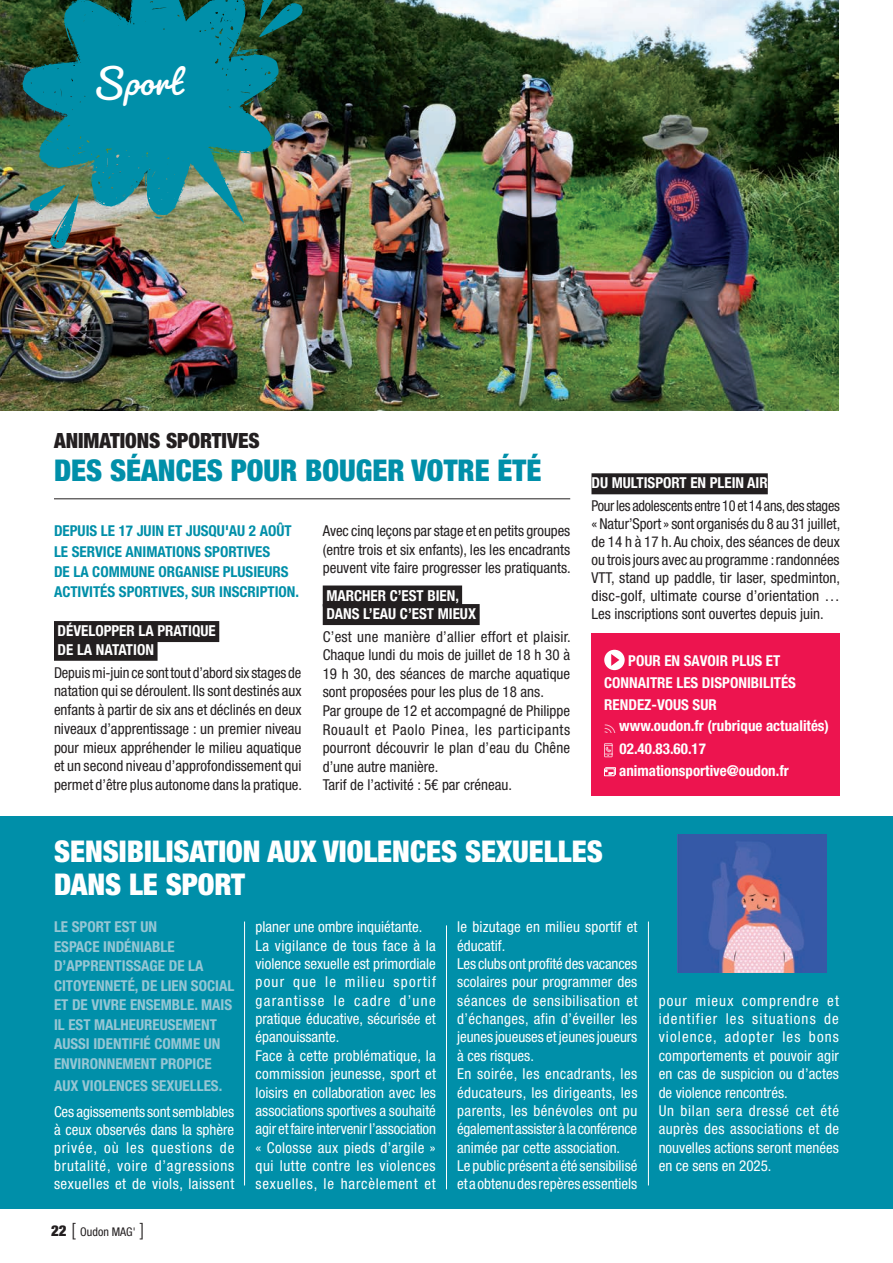
<style>
.page{position:relative;width:893px;height:1263px;background:#fff}
.page>*{position:absolute;margin:0;border:0;box-sizing:border-box;transform-origin:0 0}
.t1{font:46.5px "Pacifico";color:#fff}
.t2{font:900 condensed 30px/33px "Helvetica Neue LT Std";color:#fff}
.t3{font:900 condensed 30px "Helvetica Neue LT Std";color:#008fa9}
.t4{font:900 condensed 21px "Helvetica Neue LT Std";color:#231f20}
.corps_de_texte{font:condensed 15px/18.3px "Helvetica Neue LT Std";color:#fff;text-align:justify}
.corps_de_texte-2{font:condensed 15px/18.6px "Helvetica Neue LT Std";color:#231f20;text-align:justify}
.corps_de_texte-3{font:condensed 15px/18px "Helvetica Neue LT Std";color:#231f20;text-align:justify;scale:.95 1}
.t5{font:700 condensed 15px/19.5px "Helvetica Neue LT Std";color:#96c6d4}
.t6{font:700 condensed 15px/21.6px "Helvetica Neue LT Std";color:#fff}
.t7{font:700 condensed 15px/20.2px "Helvetica Neue LT Std";color:#008fa9}
.t8{font:700 condensed 15px/18.8px "Helvetica Neue";color:#fff}
.t9{font:condensed 12px "Helvetica Neue LT Std";color:#231f20}
.s1{font-weight:900;font-size:15px}
.s2{font-weight:300;font-stretch:normal;font-size:18px}
</style>
<div class="page">
<img style="left:0;top:0;width:839px;height:411px">
<div style="left:0;top:817px;width:893px;height:392px;background:#008fa9"></div>
<img style="left:677px;top:834px;width:149px;height:139px">
<svg style="left:279px;top:0;width:24px;height:37px"></svg>
<svg style="left:30px;top:223px;width:49px;height:26px"></svg>
<img style="left:22px;top:0;width:257px;height:223px">
<svg style="left:94px;top:194px;width:8px;height:12px"></svg>
<svg style="left:245px;top:96px;width:12px;height:11px"></svg>
<svg style="left:221px;top:172px;width:12px;height:23px"></svg>
<svg style="left:213px;top:147px;width:22px;height:16px"></svg>
<svg style="left:153px;top:215px;width:13px;height:4px"></svg>
<svg style="left:176px;top:196px;width:5px;height:10px"></svg>
<svg style="left:184px;top:164px;width:8px;height:24px"></svg>
<svg style="left:263px;top:78px;width:14px;height:15px"></svg>
<svg style="left:241px;top:131px;width:32px;height:23px"></svg>
<svg style="left:39px;top:37px;width:42px;height:30px"></svg>
<div style="left:54px;top:621px;width:165px;height:21px;background:#231f20"></div>
<div style="left:54px;top:640px;width:104px;height:21px;background:#231f20"></div>
<div style="left:323px;top:585px;width:139px;height:21px;background:#231f20"></div>
<div style="left:323px;top:604px;width:157px;height:21px;background:#231f20"></div>
<hr style="left:244px;top:921px;width:1px;height:264px;background:#fff">
<hr style="left:446px;top:925px;width:1px;height:264px;background:#fff">
<hr style="left:648px;top:921px;width:1px;height:264px;background:#fff">
<hr style="left:54px;top:498px;width:516px;height:1px;background:#231f20">
<div style="left:591px;top:633px;width:249px;height:162px;background:#ed144f"></div>
<div style="left:604px;top:650px;width:21px;height:20px;background:#fff;border-radius:50%"></div>
<svg style="left:611px;top:654px;width:8px;height:12px"></svg>
<svg style="left:604px;top:724px;width:12px;height:9px"></svg>
<svg style="left:604px;top:743px;width:8px;height:14px"></svg>
<div style="left:604px;top:768px;width:10px;height:8px;border:1px solid #fff"></div>
<svg style="left:605px;top:767px;width:11px;height:8px"></svg>
<div style="left:591px;top:473px;width:177px;height:21px;background:#231f20"></div>
<p class="t1" style="left:95px;top:51px;width:89px">Sport</p>
<p class="t4" style="left:54px;top:427px;width:207px">ANIMATIONS SPORTIVES</p>
<p class="t3" style="left:54px;top:452px;width:489px">DES SÉANCES POUR BOUGER VOTRE ÉTÉ</p>
<p class="t7" style="left:54px;top:521px;width:247px">DEPUIS LE 17 JUIN ET JUSQU'AU 2 AOÛT LE SERVICE ANIMATIONS SPORTIVES<br>DE LA COMMUNE ORGANISE PLUSIEURS ACTIVITÉS SPORTIVES, SUR INSCRIPTION.</p>
<p class="t8" style="left:58px;top:620px;width:160px">DÉVELOPPER LA PRATIQUE<br>DE LA NATATION</p>
<p class="corps_de_texte-2" style="left:54px;top:663px;width:250px">Depuis mi-juin ce sont tout d’abord six stages de natation qui se déroulent. Ils sont destinés aux enfants à partir de six ans et déclinés en deux niveaux d’apprentissage : un premier niveau pour mieux appréhender le milieu aquatique et un second niveau d’approfondissement qui permet d’être plus autonome dans la pratique.</p>
<p class="corps_de_texte-2" style="left:323px;top:522px;width:249px">Avec cinq leçons par stage et en petits groupes (entre trois et six enfants), les les encadrants peuvent vite faire progresser les pratiquants.</p>
<p class="t8" style="left:326px;top:585px;width:151px">MARCHER C’EST BIEN,<br>DANS L’EAU C’EST MIEUX</p>
<p class="corps_de_texte-2" style="left:323px;top:627px;width:250px">C’est une manière d’allier effort et plaisir.<br>Chaque lundi du mois de juillet de 18 h 30 à 19 h 30, des séances de marche aquatique sont proposées pour les plus de 18 ans.</p>
<p class="corps_de_texte-2" style="left:323px;top:701px;width:249px">Par groupe de 12 et accompagné de Philippe Rouault et Paolo Pinea, les participants pourront découvrir le plan d’eau du Chêne d’une autre manière.</p>
<p class="corps_de_texte-2" style="left:323px;top:775px;width:191px">Tarif de l’activité : 5€ par créneau.</p>
<p class="t8" style="left:591px;top:473px;width:178px">DU MULTISPORT EN PLEIN AIR</p>
<p class="corps_de_texte-3" style="left:591px;top:496px;width:263px">Pour les adolescents entre 10 et 14 ans, des stages « Natur’Sport » sont organisés du 8 au 31 juillet, de 14 h à 17 h. Au choix, des séances de deux ou trois jours avec au programme : randonnées VTT, stand up paddle, tir laser, spedminton, disc-golf, ultimate course d’orientation … Les inscriptions sont ouvertes depuis juin.</p>
<p class="t6" style="left:604px;top:650px;width:193px;text-indent:24px">POUR EN SAVOIR PLUS ET<br>CONNAITRE LES DISPONIBILITÉS<br>RENDEZ-VOUS SUR</p>
<p class="t6" style="left:619px;top:714px;width:211px;line-height:23.1px">www.oudon.fr (rubrique actualités)<br>02.40.83.60.17</p>
<p class="t6" style="left:619px;top:760px;width:171px">animationsportive@oudon.fr</p>
<p class="t2" style="left:54px;top:835px;width:550px">SENSIBILISATION AUX VIOLENCES SEXUELLES<br>DANS LE SPORT</p>
<p class="t5" style="left:54px;top:917px;width:182px">LE SPORT EST UN<br>ESPACE INDÉNIABLE<br>D’APPRENTISSAGE DE LA<br>CITOYENNETÉ, DE LIEN SOCIAL<br>ET DE VIVRE ENSEMBLE. MAIS<br>IL EST MALHEUREUSEMENT<br>AUSSI IDENTIFIÉ COMME UN<br>ENVIRONNEMENT PROPICE</p>
<p class="t5" style="left:54px;top:1075px;width:170px">AUX VIOLENCES SEXUELLES.</p>
<p class="corps_de_texte" style="left:54px;top:1103px;width:182px">Ces agissements sont semblables à ceux observés dans la sphère privée, où les questions de brutalité, voire d’agressions sexuelles et de viols, laissent</p>
<p class="t9" style="left:51px;top:1225px;width:95px"><span class="s1">22</span> <span class="s2">[</span> Oudon MAG' <span class="s2">]</span></p>
<p class="corps_de_texte" style="left:256px;top:918px;width:168px">planer une ombre inquiétante.</p>
<p class="corps_de_texte" style="left:256px;top:936px;width:182px">La vigilance de tous face à la violence sexuelle est primordiale pour que le milieu sportif garantisse le cadre d’une pratique éducative, sécurisée et épanouissante.</p>
<p class="corps_de_texte" style="left:256px;top:1046px;width:182px">Face à cette problématique, la commission jeunesse, sport et loisirs en collaboration avec les associations sportives a souhaité agir et faire intervenir l’association « Colosse aux pieds d’argile » qui lutte contre les violences sexuelles, le harcèlement et</p>
<p class="corps_de_texte" style="left:457px;top:918px;width:182px">le bizutage en milieu sportif et éducatif.</p>
<p class="corps_de_texte" style="left:457px;top:954px;width:182px">Les clubs ont profité des vacances scolaires pour programmer des séances de sensibilisation et d’échanges, afin d’éveiller les jeunes joueuses et jeunes joueurs à ces risques.</p>
<p class="corps_de_texte" style="left:457px;top:1064px;width:182px">En soirée, les encadrants, les éducateurs, les dirigeants, les parents, les bénévoles ont pu également assister à la conférence animée par cette association.</p>
<p class="corps_de_texte" style="left:457px;top:1156px;width:182px">Le public présent a été sensibilisé et a obtenu des repères essentiels</p>
<p class="corps_de_texte" style="left:659px;top:991px;width:182px">pour mieux comprendre et identifier les situations de violence, adopter les bons comportements et pouvoir agir en cas de suspicion ou d’actes de violence rencontrés.</p>
<p class="corps_de_texte" style="left:659px;top:1101px;width:182px">Un bilan sera dressé cet été auprès des associations et de nouvelles actions seront menées en ce sens en 2025.</p>
</div>
